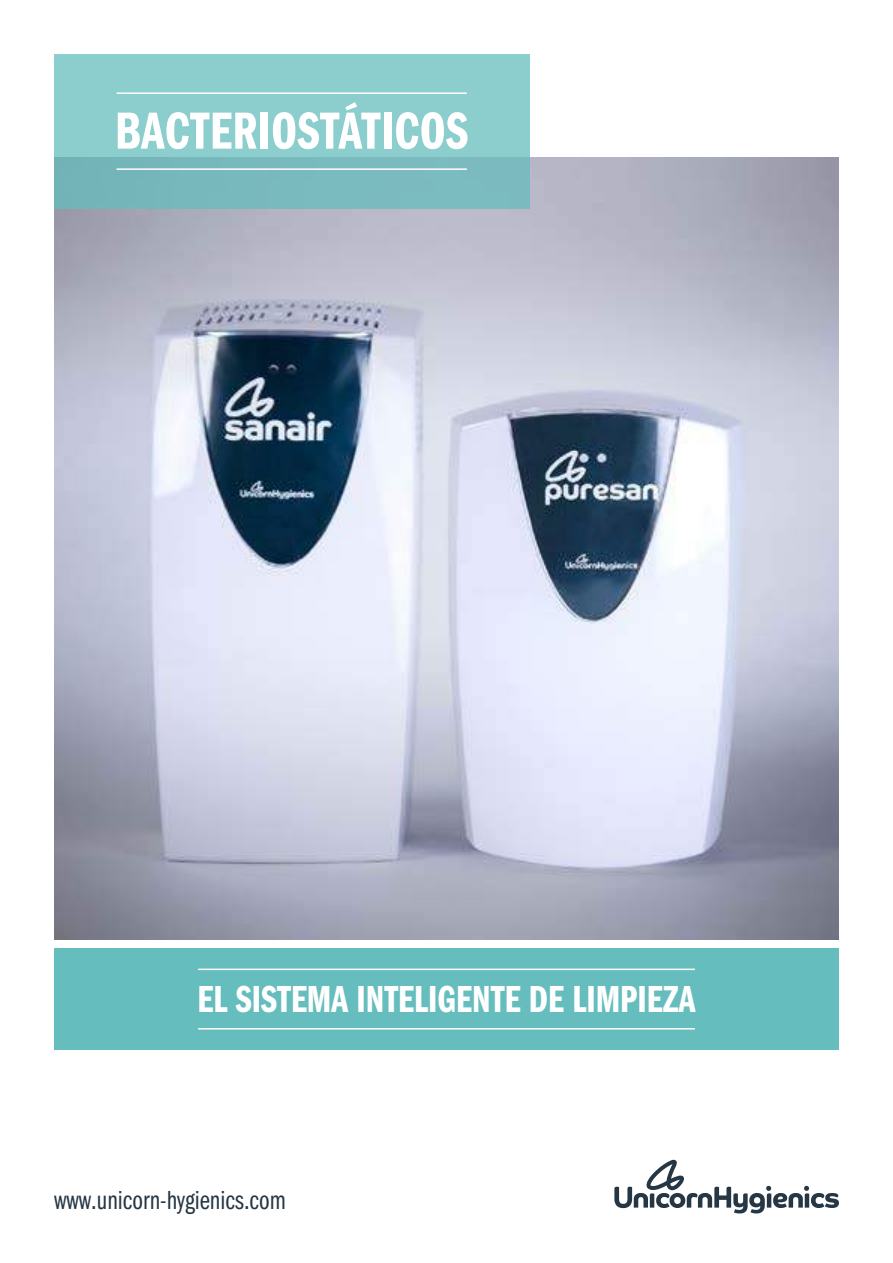
<style>
.page{position:relative;width:893px;height:1263px;background:#fff}
.page>*{position:absolute;margin:0;border:0;box-sizing:border-box;transform-origin:0 0}
.t1{font:54px "ITC Franklin Gothic Std Dm Cp";letter-spacing:.01em;color:#fff}
.t2{font:39px "ITC Franklin Gothic Std Dm Cp";color:#fff}
.t3{font:27px "ITC Franklin Gothic Std Bk Cp";color:#253644}
</style>
<div class="page">
<img style="left:54px;top:157px;width:785px;height:782px">
<div style="left:54px;top:54px;width:475px;height:154px;background:linear-gradient(to bottom,#93d4d2,#78b9bd)"></div>
<hr style="left:117px;top:92px;width:350px;height:2px;background:#fff">
<hr style="left:117px;top:168px;width:350px;height:2px;background:#fff">
<div style="left:54px;top:948px;width:785px;height:102px;background:#66bdbd"></div>
<hr style="left:198px;top:968px;width:497px;height:2px;background:#fff">
<hr style="left:198px;top:1028px;width:497px;height:1px;background:#fff">
<svg style="left:614px;top:1160px;width:225px;height:53px"></svg>
<h1 class="t1" style="left:115px;top:101px;width:355px">BACTERIOSTÁTICOS</h1>
<p class="t2" style="left:198px;top:978px;width:499px">EL SISTEMA INTELIGENTE DE LIMPIEZA</p>
<p class="t3" style="left:54px;top:1185px;width:233px">www.unicorn-hygienics.com</p>
</div>
